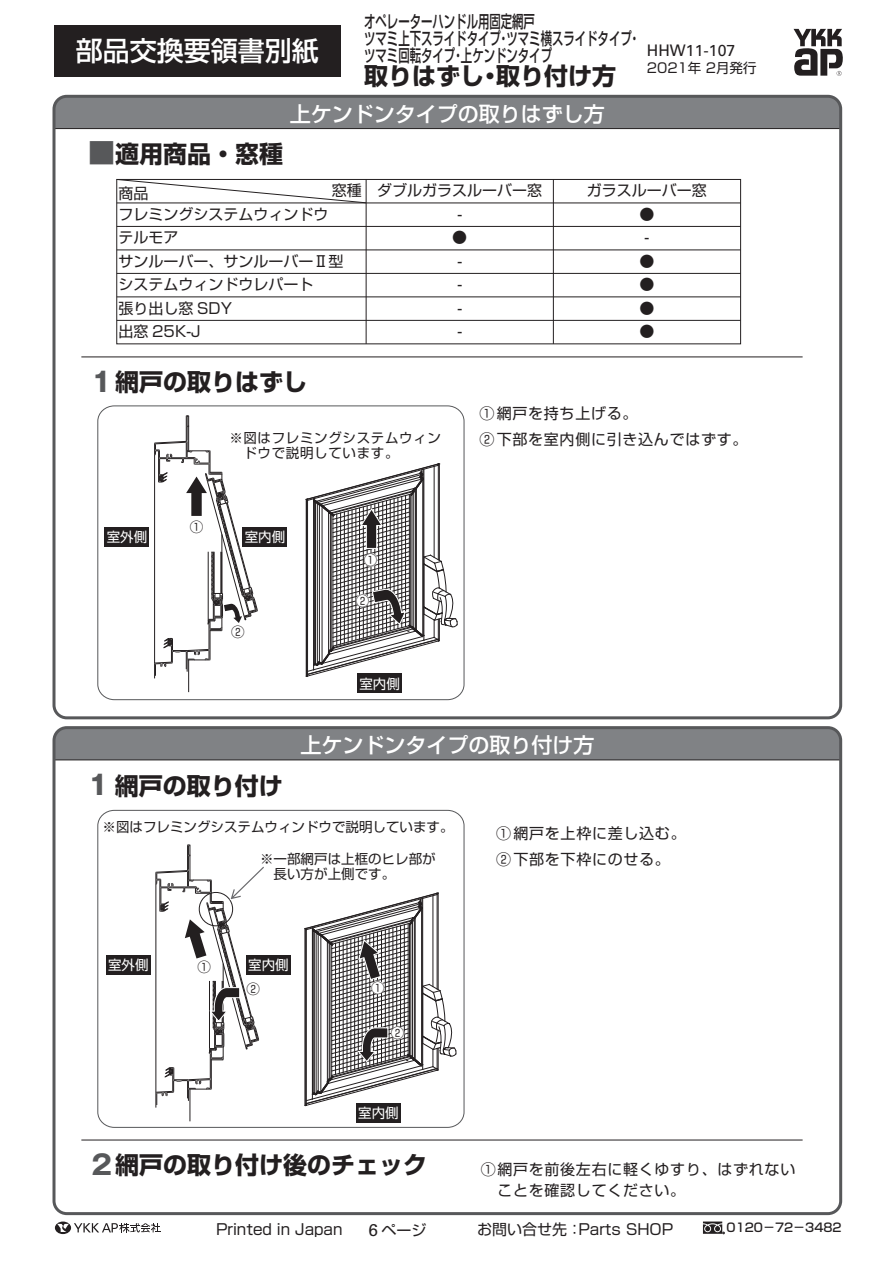
<style>
.page{position:relative;width:893px;height:1263px;background:#fff}
.page>*{position:absolute;margin:0;border:0;box-sizing:border-box;transform-origin:0 0}
.t1{font:27px "Shin Go Pro Medium 90 pv RKSJ H";color:#fff}
.t2{font:24px "Shin Go Pro Bold 90 pv RKSJ H";color:#231f20}
.t3{font:21px "Shin Go Pro Medium 90 pv RKSJ H";color:#fff}
.t4{font:17.25px/17px "Shin Go Pro Medium 90 pv RKSJ H";color:#231f20;scale:.66 1}
.t5{font:15.9px "Univers LT Std";color:#231f20}
.t6{font:15px/23.5px "Shin Go Pro Regular 90 pv RKSJ H";color:#231f20}
.t7{font:15px/25.5px "Shin Go Pro";letter-spacing:.05em;color:#231f20}
.t8{font:15px/21px "Shin Go Pro Regular 90 pv RKSJ H";letter-spacing:.05em;color:#231f20}
.t9{font:13.5px/15px "Shin Go Pro Regular 90 pv RKSJ H";color:#231f20}
.t10{font:13.5px/15px "Shin Go Pro Regular 90 pv RKSJ H";letter-spacing:.05em;color:#231f20}
.t11{font:13.5px "Shin Go Pro Regular 90 pv RKSJ H";color:#fff}
.t12{font:13.5px "Shin Go Pro";color:#231f20}
.t13{font:12px "Shin Go Pro Medium 90 pv RKSJ H";color:#231f20}
.s1{font-family:"Gothic MB101 Pro Bold 90 pv RKSJ H";font-size:27px;color:#57585a}
.s2{font-family:"Univers LT Std";font-size:16.95px}
</style>
<div class="page">
<div style="left:56px;top:96px;width:785px;height:33px;background:#808285"></div>
<svg style="left:793px;top:29px;width:50px;height:47px"></svg>
<div style="left:52px;top:95px;width:790px;height:624px;border:3px solid #57585a;border-radius:13px"></div>
<div style="left:56px;top:730px;width:782px;height:31px;background:#808285"></div>
<div style="left:52px;top:726px;width:790px;height:489px;border:3px solid #57585a;border-radius:13px"></div>
<div style="left:54px;top:25px;width:286px;height:51px;background:#231f20"></div>
<svg style="left:55px;top:1221px;width:105px;height:13px"></svg>
<svg style="left:703px;top:1221px;width:21px;height:13px"></svg>
<hr style="left:190px;top:1089px;width:1px;height:32px;background:#231f20">
<hr style="left:81px;top:357px;width:722px;height:1px;background:#231f20">
<hr style="left:81px;top:1140px;width:722px;height:1px;background:#231f20">
<div style="left:243px;top:528px;width:44px;height:19px;background:#231f20"></div>
<div style="left:357px;top:674px;width:45px;height:19px;background:#231f20"></div>
<div style="left:105px;top:528px;width:44px;height:19px;background:#231f20"></div>
<hr style="left:366px;top:179px;width:1px;height:165px;background:#231f20">
<hr style="left:553px;top:179px;width:1px;height:165px;background:#231f20">
<hr style="left:117px;top:203px;width:624px;height:1px;background:#231f20">
<hr style="left:117px;top:226px;width:624px;height:1px;background:#231f20">
<hr style="left:117px;top:250px;width:624px;height:1px;background:#231f20">
<hr style="left:117px;top:273px;width:624px;height:1px;background:#231f20">
<hr style="left:117px;top:296px;width:624px;height:1px;background:#231f20">
<hr style="left:117px;top:320px;width:624px;height:1px;background:#231f20">
<div style="left:116px;top:179px;width:625px;height:165px;border:1px solid #231f20"></div>
<svg style="left:116px;top:179px;width:251px;height:25px"></svg>
<hr style="left:188px;top:660px;width:1px;height:32px;background:#231f20">
<svg style="left:154px;top:415px;width:104px;height:263px"></svg>
<div style="left:246px;top:955px;width:45px;height:19px;background:#231f20"></div>
<div style="left:106px;top:955px;width:45px;height:19px;background:#231f20"></div>
<svg style="left:305px;top:463px;width:153px;height:214px"></svg>
<div style="left:356px;top:1103px;width:45px;height:19px;background:#231f20"></div>
<svg style="left:155px;top:845px;width:111px;height:262px"></svg>
<svg style="left:304px;top:892px;width:153px;height:214px"></svg>
<div style="left:371px;top:981px;width:13px;height:13px;background:#fff;border-radius:50%"></div>
<div style="left:356px;top:594px;width:13px;height:13px;background:#fff;border-radius:50%"></div>
<div style="left:364px;top:553px;width:13px;height:14px;background:#fff;border-radius:50%"></div>
<div style="left:98px;top:406px;width:366px;height:294px;border:1px solid #57585a;border-radius:16px"></div>
<div style="left:98px;top:810px;width:366px;height:318px;border:1px solid #57585a;border-radius:16px"></div>
<h1 class="t1" style="left:76px;top:41px;width:244px">部品交換要領書別紙</h1>
<p class="t4" style="left:364px;top:16px;width:420px">オペレーターハンドル用固定網戸<br>ツマミ上下スライドタイプ・ツマミ横スライドタイプ・ツマミ回転タイプ・上ケンドンタイプ</p>
<h2 class="t2" style="left:364px;top:67px;width:253px">取りはずし・取り付け方</h2>
<h3 class="t3" style="left:290px;top:106px;width:317px">上ケンドンタイプの取りはずし方</h3>
<h2 class="t2" style="left:88px;top:145px;width:197px"><span class="s1">■</span>適用商品・窓種</h2>
<p class="t5" style="left:647px;top:42px;width:90px">HHW11-107</p>
<p class="t12" style="left:647px;top:56px;width:111px">2021年 2月発行</p>
<p class="t6" style="left:118px;top:183px;width:31px">商品</p>
<p class="t6" style="left:332px;top:181px;width:212px">窓種 ダブルガラスルーバー窓</p>
<p class="t6" style="left:457px;top:204px;width:6px">-</p>
<p class="t6" style="left:452px;top:228px;width:16px">●</p>
<p class="t6" style="left:457px;top:251px;width:6px">-</p>
<p class="t6" style="left:457px;top:275px;width:6px">-</p>
<p class="t6" style="left:457px;top:298px;width:6px">-</p>
<p class="t6" style="left:457px;top:322px;width:6px">-</p>
<p class="t6" style="left:118px;top:204px;width:226px">フレミングシステムウィンドウテルモア<br>サンルーバー、サンルーバーⅡ型システムウィンドウレパート<br>張り出し窓 SDY<br>出窓 25K-J</p>
<h2 class="t2" style="left:88px;top:373px;width:220px"><span class="s1">１</span>網戸の取りはずし</h2>
<p class="t6" style="left:587px;top:181px;width:121px;text-align:center">ガラスルーバー窓●<br>-<br>●<br>●<br>●<br>●</p>
<p class="t11" style="left:107px;top:532px;width:42px">室外側</p>
<p class="t9" style="left:190px;top:521px;width:15px">①</p>
<p class="t10" style="left:243px;top:432px;width:199px;text-indent:-14px">※図はフレミングシステムウィンドウで説明しています。</p>
<p class="t11" style="left:245px;top:532px;width:42px">室内側</p>
<p class="t9" style="left:231px;top:626px;width:15px">②</p>
<p class="t9" style="left:364px;top:554px;width:15px">①</p>
<p class="t9" style="left:356px;top:595px;width:15px">②</p>
<p class="t11" style="left:359px;top:678px;width:42px">室内側</p>
<p class="t7" style="left:480px;top:399px;width:269px">①網戸を持ち上げる。<br>②下部を室内側に引き込んではずす。</p>
<h3 class="t3" style="left:300px;top:737px;width:296px">上ケンドンタイプの取り付け方</h3>
<h2 class="t2" style="left:88px;top:777px;width:196px"><span class="s1">1</span> 網戸の取り付け</h2>
<p class="t9" style="left:103px;top:821px;width:352px">※図はフレミングシステムウィンドウで説明しています。</p>
<p class="t9" style="left:274px;top:853px;width:163px;text-indent:-14px">※一部網戸は上框のヒレ部が長い方が上側です。</p>
<p class="t11" style="left:108px;top:960px;width:42px">室外側</p>
<p class="t11" style="left:248px;top:960px;width:42px">室内側</p>
<p class="t9" style="left:198px;top:961px;width:15px">①</p>
<p class="t9" style="left:247px;top:983px;width:15px">②</p>
<p class="t9" style="left:371px;top:982px;width:15px">①</p>
<p class="t9" style="left:391px;top:1027px;width:15px">②</p>
<p class="t11" style="left:358px;top:1107px;width:42px">室内側</p>
<h2 class="t2" style="left:88px;top:1156px;width:340px"><span class="s1">２</span>網戸の取り付け後のチェック</h2>
<p class="t7" style="left:496px;top:819px;width:191px">①網戸を上枠に差し込む。<br>②下部を下枠にのせる。</p>
<p class="t8" style="left:497px;top:1161px;width:299px;text-indent:-16px">①網戸を前後左右に軽くゆすり、はずれないことを確認してください。</p>
<p class="t6" style="left:216px;top:1219px;width:128px">Printed in Japan</p>
<p class="t6" style="left:477px;top:1219px;width:197px">お問い合せ先：Parts SHOP</p>
<p class="t6" style="left:368px;top:1220px;width:60px"><span class="s2">6</span> ページ</p>
<p class="t13" style="left:727px;top:1223px;width:117px">0120－72－3482</p>
</div>
